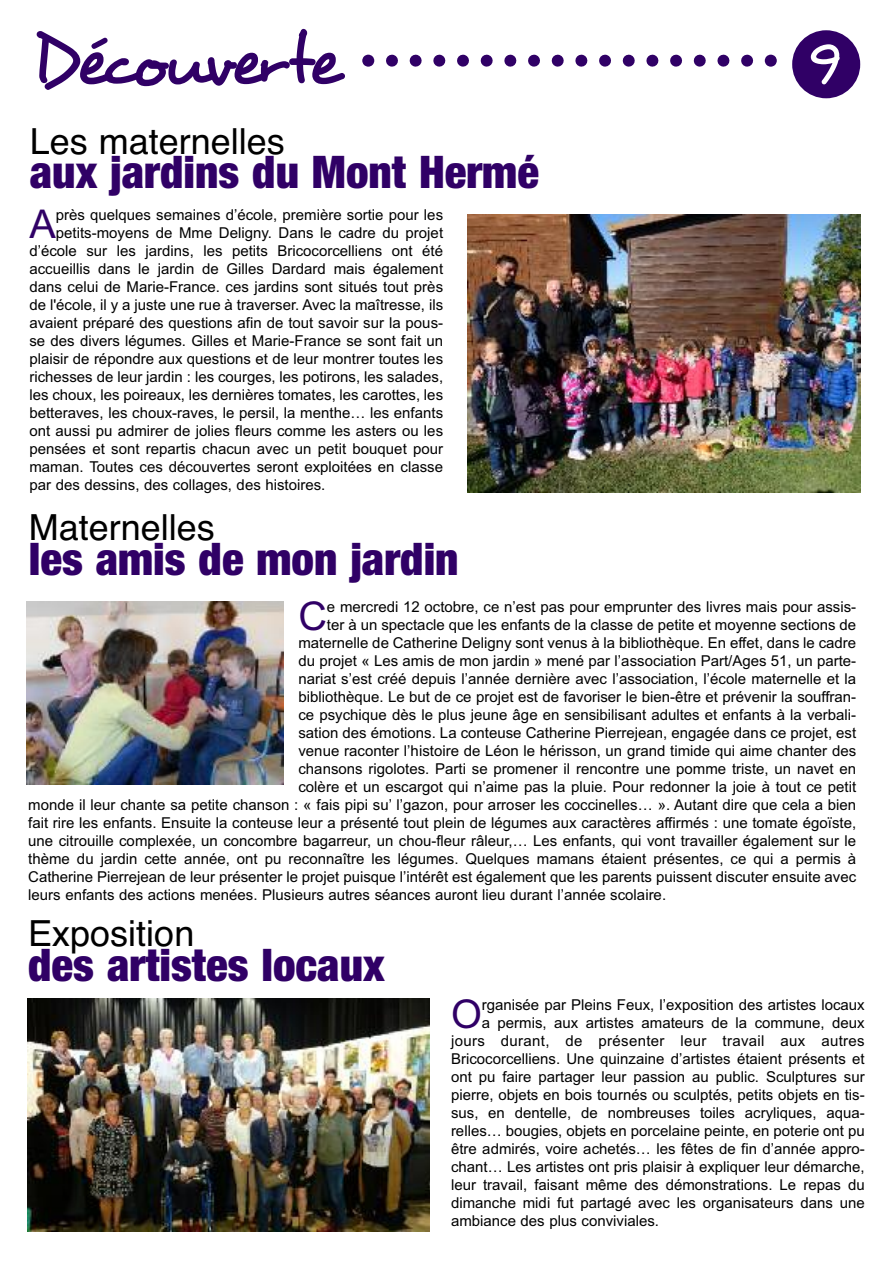
<style>
.page{position:relative;width:893px;height:1263px;background:#fff}
.page>*{position:absolute;margin:0;border:0;box-sizing:border-box;transform-origin:0 0}
.t1{font:72px "Desyrel";letter-spacing:-.085em;color:#300066}
.t2{font:54px "Desyrel";color:#fff}
.t3{font:900 condensed 45px "Helvetica Neue";color:#300066}
.t4{font:39.6px "Arial";color:#300066}
.t5{font:36px "Helvetica";color:#000}
.t6{font:15px "Arial";color:#000}
.t7{font:15px "Arial";letter-spacing:.02em;color:#000}
</style>
<div class="page">
<div style="left:792px;top:30px;width:68px;height:68px;background:#300066;border-radius:50%"></div>
<img style="left:27px;top:601px;width:256px;height:183px">
<img style="left:468px;top:215px;width:392px;height:277px">
<img style="left:28px;top:998px;width:402px;height:233px">
<svg style="left:362px;top:55px;width:392px;height:12px"></svg>
<svg style="left:765px;top:55px;width:12px;height:12px"></svg>
<h1 class="t1" style="left:32px;top:16px;width:310px">Découverte</h1>
<h3 class="t5" style="left:30px;top:120px;width:257px">Les maternelles</h3>
<h3 class="t3" style="left:30px;top:135px;width:511px">aux jardins du Mont Hermé</h3>
<h3 class="t4" style="left:29px;top:201px;width:28px">A</h3>
<p class="t6" style="left:56px;top:206px;width:389px">près quelques semaines d’école, première sortie pour les</p>
<p class="t6" style="left:56px;top:224px;width:389px">petits-moyens de Mme Deligny. Dans le cadre du projet</p>
<p class="t6" style="left:29px;top:242px;width:415px">d’école sur les jardins, les petits Bricocorcelliens ont été</p>
<p class="t6" style="left:29px;top:260px;width:415px">accueillis dans le jardin de Gilles Dardard mais également</p>
<p class="t6" style="left:29px;top:278px;width:415px">dans celui de Marie-France. ces jardins sont situés tout près</p>
<p class="t6" style="left:29px;top:296px;width:415px">de l'école, il y a juste une rue à traverser. Avec la maîtresse, ils</p>
<p class="t6" style="left:29px;top:314px;width:415px">avaient préparé des questions afin de tout savoir sur la pous-</p>
<p class="t6" style="left:29px;top:332px;width:415px">se des divers légumes. Gilles et Marie-France se sont fait un</p>
<p class="t6" style="left:29px;top:350px;width:415px">plaisir de répondre aux questions et de leur montrer toutes les</p>
<p class="t6" style="left:29px;top:368px;width:415px">richesses de leur jardin : les courges, les potirons, les salades,</p>
<p class="t6" style="left:29px;top:386px;width:415px">les choux, les poireaux, les dernières tomates, les carottes, les</p>
<p class="t6" style="left:29px;top:404px;width:415px">betteraves, les choux-raves, le persil, la menthe… les enfants</p>
<p class="t6" style="left:29px;top:422px;width:415px">ont aussi pu admirer de jolies fleurs comme les asters ou les</p>
<p class="t6" style="left:29px;top:440px;width:415px">pensées et sont repartis chacun avec un petit bouquet pour</p>
<p class="t6" style="left:29px;top:458px;width:415px">maman. Toutes ces découvertes seront exploitées en classe</p>
<p class="t6" style="left:29px;top:476px;width:297px">par des dessins, des collages, des histoires.</p>
<h3 class="t5" style="left:29px;top:506px;width:188px">Maternelles</h3>
<h3 class="t3" style="left:29px;top:521px;width:431px">les amis de mon jardin</h3>
<h2 class="t2" style="left:808px;top:23px;width:34px">9</h2>
<h3 class="t4" style="left:298px;top:593px;width:30px">C</h3>
<p class="t6" style="left:327px;top:598px;width:531px">e mercredi 12 octobre, ce n’est pas pour emprunter des livres mais pour assis-</p>
<p class="t6" style="left:327px;top:616px;width:531px">ter à un spectacle que les enfants de la classe de petite et moyenne sections de</p>
<p class="t6" style="left:298px;top:634px;width:559px">maternelle de Catherine Deligny sont venus à la bibliothèque. En effet, dans le cadre</p>
<p class="t6" style="left:298px;top:652px;width:559px">du projet « Les amis de mon jardin » mené par l’association Part/Ages 51, un parte-</p>
<p class="t6" style="left:298px;top:670px;width:559px">nariat s’est créé depuis l’année dernière avec l’association, l’école maternelle et la</p>
<p class="t6" style="left:298px;top:688px;width:559px">bibliothèque. Le but de ce projet est de favoriser le bien-être et prévenir la souffran-</p>
<p class="t6" style="left:298px;top:706px;width:559px">ce psychique dès le plus jeune âge en sensibilisant adultes et enfants à la verbali-</p>
<p class="t6" style="left:298px;top:724px;width:559px">sation des émotions. La conteuse Catherine Pierrejean, engagée dans ce projet, est</p>
<p class="t6" style="left:298px;top:742px;width:559px">venue raconter l’histoire de Léon le hérisson, un grand timide qui aime chanter des</p>
<p class="t6" style="left:298px;top:760px;width:559px">chansons rigolotes. Parti se promener il rencontre une pomme triste, un navet en</p>
<p class="t6" style="left:298px;top:778px;width:559px">colère et un escargot qui n’aime pas la pluie. Pour redonner la joie à tout ce petit</p>
<p class="t6" style="left:28px;top:796px;width:829px">monde il leur chante sa petite chanson : « fais pipi su’ l’gazon, pour arroser les coccinelles… ». Autant dire que cela a bien</p>
<p class="t6" style="left:28px;top:814px;width:829px">fait rire les enfants. Ensuite la conteuse leur a présenté tout plein de légumes aux caractères affirmés : une tomate égoïste,</p>
<p class="t6" style="left:28px;top:832px;width:829px">une citrouille complexée, un concombre bagarreur, un chou-fleur râleur,… Les enfants, qui vont travailler également sur le</p>
<p class="t6" style="left:28px;top:850px;width:829px">thème du jardin cette année, ont pu reconnaître les légumes. Quelques mamans étaient présentes, ce qui a permis à</p>
<p class="t6" style="left:28px;top:868px;width:829px">Catherine Pierrejean de leur présenter le projet puisque l’intérêt est également que les parents puissent discuter ensuite avec</p>
<p class="t6" style="left:28px;top:886px;width:639px">leurs enfants des actions menées. Plusieurs autres séances auront lieu durant l’année scolaire.</p>
<h3 class="t5" style="left:28px;top:912px;width:168px">Exposition</h3>
<h3 class="t3" style="left:28px;top:927px;width:358px">des artistes locaux</h3>
<h3 class="t4" style="left:451px;top:991px;width:32px">O</h3>
<p class="t6" style="left:482px;top:996px;width:384px">rganisée par Pleins Feux, l’exposition des artistes locaux</p>
<p class="t6" style="left:482px;top:1014px;width:384px">a permis, aux artistes amateurs de la commune, deux</p>
<p class="t7" style="left:451px;top:1032px;width:415px">jours durant, de présenter leur travail aux autres</p>
<p class="t6" style="left:451px;top:1050px;width:415px">Bricocorcelliens. Une quinzaine d’artistes étaient présents et</p>
<p class="t6" style="left:451px;top:1068px;width:415px">ont pu faire partager leur passion au public. Sculptures sur</p>
<p class="t6" style="left:451px;top:1086px;width:415px">pierre, objets en bois tournés ou sculptés, petits objets en tis-</p>
<p class="t6" style="left:451px;top:1104px;width:415px">sus, en dentelle, de nombreuses toiles acryliques, aqua-</p>
<p class="t6" style="left:451px;top:1122px;width:415px">relles… bougies, objets en porcelaine peinte, en poterie ont pu</p>
<p class="t6" style="left:451px;top:1140px;width:415px">être admirés, voire achetés… les fêtes de fin d’année appro-</p>
<p class="t6" style="left:451px;top:1158px;width:415px">chant… Les artistes ont pris plaisir à expliquer leur démarche,</p>
<p class="t6" style="left:451px;top:1176px;width:415px">leur travail, faisant même des démonstrations. Le repas du</p>
<p class="t6" style="left:451px;top:1194px;width:415px">dimanche midi fut partagé avec les organisateurs dans une</p>
<p class="t6" style="left:451px;top:1212px;width:210px">ambiance des plus conviviales.</p>
</div>
